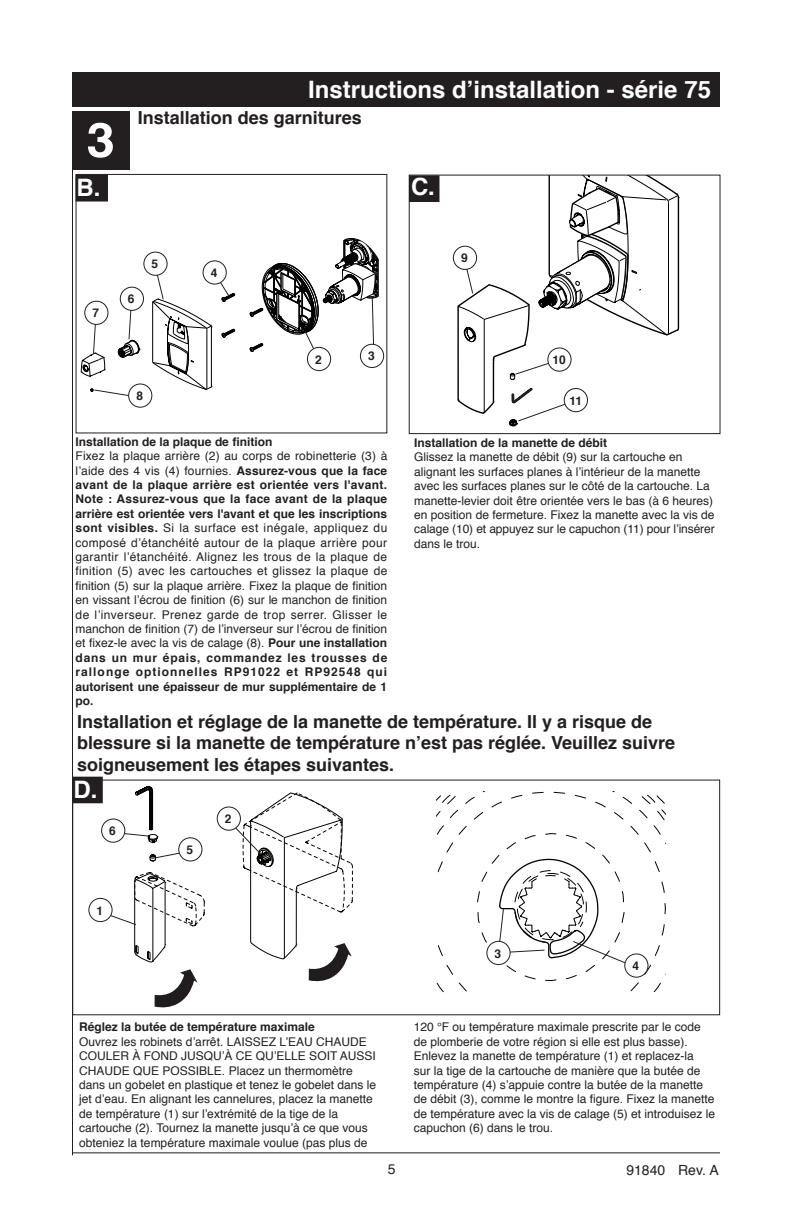
<style>
.page{position:relative;width:792px;height:1224px;background:#fff}
.page>*{position:absolute;margin:0;border:0;box-sizing:border-box;transform-origin:0 0}
.t1{font:700 48px "Helvetica";color:#fff;scale:1.06 1}
.t2{font:700 24px "Helvetica";color:#fff}
.t3{font:700 18px/21.6px "Helvetica";color:#231f20}
.t4{font:14px "Helvetica";color:#231f20}
.t5{font:12px/14.4px "Helvetica";color:#231f20}
.t6{font:700 12px "Helvetica";color:#231f20}
.s1{font-weight:700}
</style>
<div class="page">
<div style="left:77px;top:176px;width:30px;height:25px;background:#231f20"></div>
<div style="left:76px;top:175px;width:32px;height:27px;border:2px solid #231f20"></div>
<div style="left:409px;top:175px;width:311px;height:259px;border:1px solid #231f20"></div>
<hr style="left:72px;top:1152px;width:648px;height:1px;background:#231f20">
<div style="left:72px;top:111px;width:57px;height:59px;background:#231f20"></div>
<hr style="left:72px;top:126px;width:1px;height:1029px;background:#231f20">
<div style="left:72px;top:72px;width:648px;height:35px;background:#231f20"></div>
<div style="left:73px;top:778px;width:29px;height:24px;background:#231f20"></div>
<div style="left:72px;top:777px;width:31px;height:26px;border:2px solid #231f20"></div>
<svg style="left:89px;top:898px;width:23px;height:24px"></svg>
<div style="left:88px;top:898px;width:25px;height:24px;border:1px solid #231f20;border-radius:50%"></div>
<div style="left:95px;top:904px;width:11px;height:13px;background:#fff"></div>
<svg style="left:436px;top:791px;width:230px;height:202px"></svg>
<div style="left:487px;top:941px;width:23px;height:24px;background:#fff;border-radius:50%"></div>
<div style="left:486px;top:941px;width:25px;height:24px;border:1px solid #231f20;border-radius:50%"></div>
<svg style="left:439px;top:176px;width:252px;height:251px"></svg>
<div style="left:564px;top:388px;width:23px;height:24px;background:#fff;border-radius:50%"></div>
<div style="left:564px;top:388px;width:24px;height:24px;border:1px solid #231f20;border-radius:50%"></div>
<div style="left:410px;top:176px;width:28px;height:25px;background:#231f20"></div>
<div style="left:409px;top:175px;width:30px;height:27px;border:2px solid #231f20"></div>
<svg style="left:99px;top:787px;width:254px;height:220px"></svg>
<div style="left:102px;top:819px;width:23px;height:23px;background:#fff;border-radius:50%"></div>
<div style="left:101px;top:819px;width:24px;height:24px;border:1px solid #231f20;border-radius:50%"></div>
<svg style="left:81px;top:190px;width:304px;height:208px"></svg>
<div style="left:129px;top:384px;width:23px;height:23px;background:#fff;border-radius:50%"></div>
<div style="left:128px;top:383px;width:24px;height:25px;border:1px solid #231f20;border-radius:50%"></div>
<h1 class="t1" style="left:87px;top:101px;width:28px">3</h1>
<h2 class="t2" style="left:76px;top:168px;width:25px">B.</h2>
<h2 class="t2" style="left:308px;top:70px;width:404px">Instructions d’installation - série 75</h2>
<h3 class="t3" style="left:138px;top:108px;width:226px">Installation des garnitures</h3>
<h2 class="t2" style="left:411px;top:168px;width:25px">C.</h2>
<p class="t6" style="left:92px;top:303px;width:8px">7</p>
<p class="t6" style="left:128px;top:289px;width:8px">6</p>
<p class="t6" style="left:152px;top:254px;width:8px">5</p>
<p class="t6" style="left:136px;top:386px;width:8px">8</p>
<p class="t6" style="left:211px;top:263px;width:8px">4</p>
<p class="t6" style="left:315px;top:350px;width:8px">2</p>
<p class="t6" style="left:368px;top:347px;width:8px">3</p>
<p class="t6" style="left:461px;top:248px;width:8px">9</p>
<p class="t6" style="left:553px;top:350px;width:15px">10</p>
<p class="t6" style="left:569px;top:391px;width:14px">11</p>
<p class="t6" style="left:76px;top:432px;width:198px">Installation de la plaque de finition</p>
<p class="t5" style="left:76px;top:449px;width:313px;text-align:justify">Fixez la plaque arrière (2) au corps de robinetterie (3) à l’aide des 4 vis (4) fournies. <span class="s1">Assurez-vous que la face avant de la plaque arrière est orientée vers l'avant.<br>Note : Assurez-vous que la face avant de la plaque arrière est orientée vers l'avant et que les inscriptions sont visibles.</span> Si la surface est inégale, appliquez du composé d’étanchéité autour de la plaque arrière pour garantir l’étanchéité. Alignez les trous de la plaque de finition (5) avec les cartouches et glissez la plaque de finition (5) sur la plaque arrière. Fixez la plaque de finition en vissant l’écrou de finition (6) sur le manchon de finition de l’inverseur. Prenez garde de trop serrer. Glisser le manchon de finition (7) de l’inverseur sur l’écrou de finition et fixez-le avec la vis de calage (8). <span class="s1">Pour une installation dans un mur épais, commandez les trousses de rallonge optionnelles RP91022 et RP92548 qui autorisent une épaisseur de mur supplémentaire de 1 po.</span></p>
<p class="t6" style="left:414px;top:433px;width:194px">Installation de la manette de débit</p>
<p class="t5" style="left:414px;top:450px;width:302px">Glissez la manette de débit (9) sur la cartouche en alignant les surfaces planes à l’intérieur de la manette avec les surfaces planes sur le côté de la cartouche. La manette-levier doit être orientée vers le bas (à 6 heures) en position de fermeture. Fixez la manette avec la vis de calage (10) et appuyez sur le capuchon (11) pour l’insérer dans le trou.</p>
<h3 class="t3" style="left:77px;top:711px;width:600px">Installation et réglage de la manette de température. Il y a risque de blessure si la manette de température n’est pas réglée. Veuillez suivre soigneusement les étapes suivantes.</h3>
<h2 class="t2" style="left:73px;top:770px;width:25px">D.</h2>
<p class="t6" style="left:109px;top:821px;width:8px">6</p>
<p class="t6" style="left:97px;top:901px;width:8px">1</p>
<p class="t6" style="left:186px;top:840px;width:8px">5</p>
<p class="t6" style="left:225px;top:809px;width:8px">2</p>
<p class="t6" style="left:495px;top:944px;width:8px">3</p>
<p class="t6" style="left:632px;top:956px;width:8px">4</p>
<p class="t6" style="left:79px;top:1017px;width:237px">Réglez la butée de température maximale</p>
<p class="t5" style="left:79px;top:1035px;width:298px">Ouvrez les robinets d’arrêt. LAISSEZ L’EAU CHAUDE COULER À FOND JUSQU’À CE QU’ELLE SOIT AUSSI CHAUDE QUE POSSIBLE. Placez un thermomètre dans un gobelet en plastique et tenez le gobelet dans le jet d’eau. En alignant les cannelures, placez la manette de température (1) sur l’extrémité de la tige de la cartouche (2). Tournez la manette jusqu’à ce que vous obteniez la température maximale voulue (pas plus de</p>
<p class="t4" style="left:388px;top:1159px;width:9px">5</p>
<p class="t5" style="left:414px;top:1020px;width:303px">120 °F ou température maximale prescrite par le code de plomberie de votre région si elle est plus basse).<br>Enlevez la manette de température (1) et replacez-la<br>sur la tige de la cartouche de manière que la butée de température (4) s’appuie contre la butée de la manette de débit (3), comme le montre la figure. Fixez la manette de température avec la vis de calage (5) et introduisez le capuchon (6) dans le trou.</p>
<p class="t4" style="left:626px;top:1159px;width:94px">91840 Rev. A</p>
</div>
